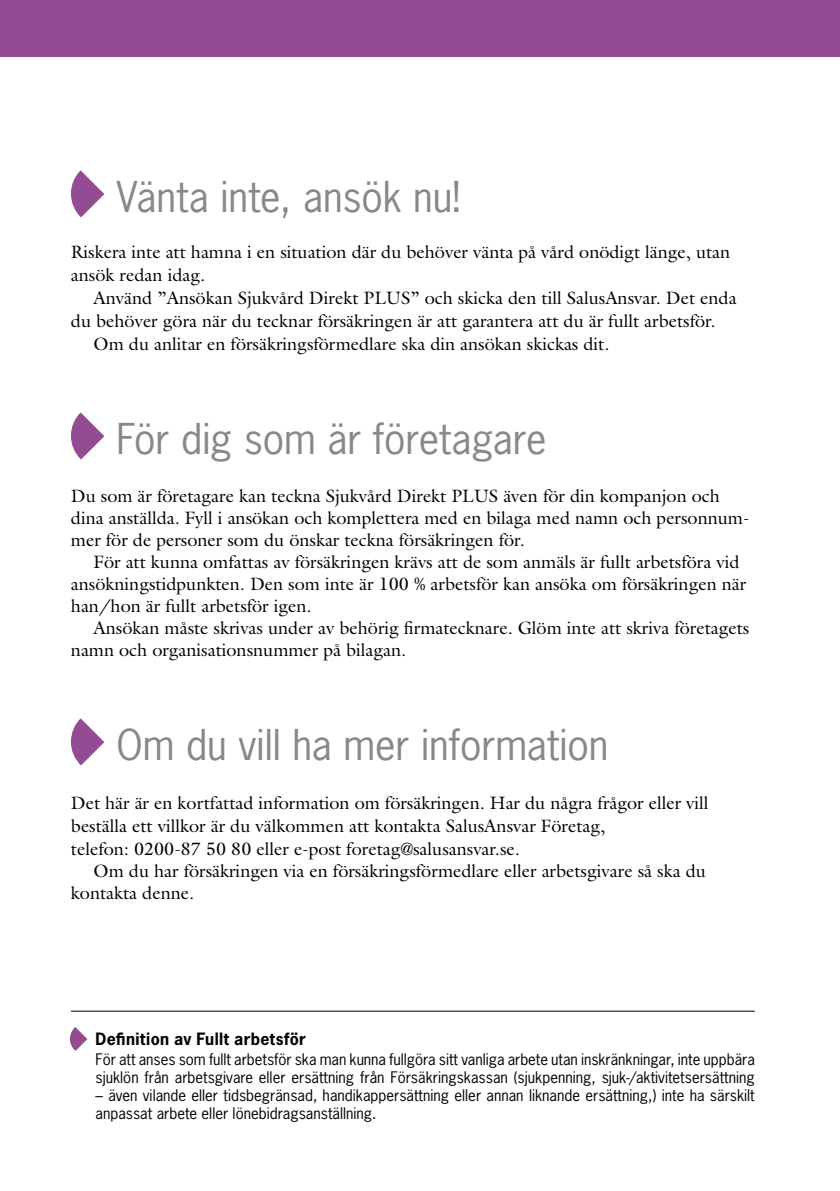
<style>
.page{position:relative;width:840px;height:1191px;background:#fff}
.page>*{position:absolute;margin:0;border:0;box-sizing:border-box;transform-origin:0 0}
.t1{font:40px "News Gothic Std";color:#87888a}
.t2{font:18px/22px "Galliard Std";color:#000}
.t3{font:700 16px "News Gothic Std";letter-spacing:.02em;color:#000}
.t4{font:15px/18px "News Gothic Std";color:#000}
</style>
<div class="page">
<div style="left:0;top:0;width:839px;height:57px;background:#934c94"></div>
<svg style="left:71px;top:170px;width:33px;height:47px"></svg>
<svg style="left:71px;top:412px;width:33px;height:47px"></svg>
<svg style="left:71px;top:718px;width:33px;height:47px"></svg>
<svg style="left:70px;top:1027px;width:18px;height:24px"></svg>
<hr style="left:71px;top:1010px;width:683px;height:1px;background:#000">
<h1 class="t1" style="left:116px;top:171px;width:345px">Vänta inte, ansök nu!</h1>
<p class="t2" style="left:71px;top:240px;width:660px;line-height:23px">Riskera inte att hamna i en situation där du behöver vänta på vård onödigt länge, utan ansök redan idag.</p>
<p class="t2" style="left:94px;top:286px;width:644px">Använd ”Ansökan Sjukvård Direkt PLUS” och skicka den till SalusAnsvar. Det enda</p>
<p class="t2" style="left:71px;top:309px;width:646px">du behöver göra när du tecknar försäkringen är att garantera att du är fullt arbetsför.</p>
<p class="t2" style="left:94px;top:332px;width:517px">Om du anlitar en försäkringsförmedlare ska din ansökan skickas dit.</p>
<h1 class="t1" style="left:116px;top:413px;width:431px">För dig som är företagare</h1>
<p class="t2" style="left:71px;top:484px;width:679px">Du som är företagare kan teckna Sjukvård Direkt PLUS även för din kompanjon och dina anställda. Fyll i ansökan och komplettera med en bilaga med namn och personnum&shy;mer för de personer som du önskar teckna försäkringen för.</p>
<p class="t2" style="left:71px;top:550px;width:676px;text-indent:23px">För att kunna omfattas av försäkringen krävs att de som anmäls är fullt arbetsföra vid ansökningstidpunkten. Den som inte är 100 % arbetsför kan ansöka om försäkringen när han/hon är fullt arbetsför igen.</p>
<p class="t2" style="left:71px;top:616px;width:679px;text-indent:23px">Ansökan måste skrivas under av behörig firmatecknare. Glöm inte att skriva företagets namn och organisationsnummer på bilagan.</p>
<h1 class="t1" style="left:116px;top:719px;width:493px">Om du vill ha mer information</h1>
<p class="t2" style="left:71px;top:790px;width:638px;line-height:23px">Det här är en kortfattad information om försäkringen. Har du några frågor eller vill beställa ett villkor är du välkommen att kontakta SalusAnsvar Företag,<br>telefon: 0200-87 50 80 eller e-post foretag@salusansvar.se.</p>
<p class="t2" style="left:71px;top:859px;width:636px;text-indent:23px">Om du har försäkringen via en försäkringsförmedlare eller arbetsgivare så ska du kontakta denne.</p>
<p class="t3" style="left:95px;top:1028px;width:212px">Definition av Fullt arbetsför</p>
<p class="t4" style="left:95px;top:1050px;width:660px">För att anses som fullt arbetsför ska man kunna fullgöra sitt vanliga arbete utan inskränkningar, inte uppbära sjuklön från arbetsgivare eller ersättning från Försäkringskassan (sjukpenning, sjuk-/aktivitetsersättning</p>
<p class="t4" style="left:95px;top:1086px;width:660px">– även vilande eller tidsbegränsad, handikappersättning eller annan liknande ersättning,) inte ha särskilt anpassat arbete eller lönebidragsanställning.</p>
</div>
